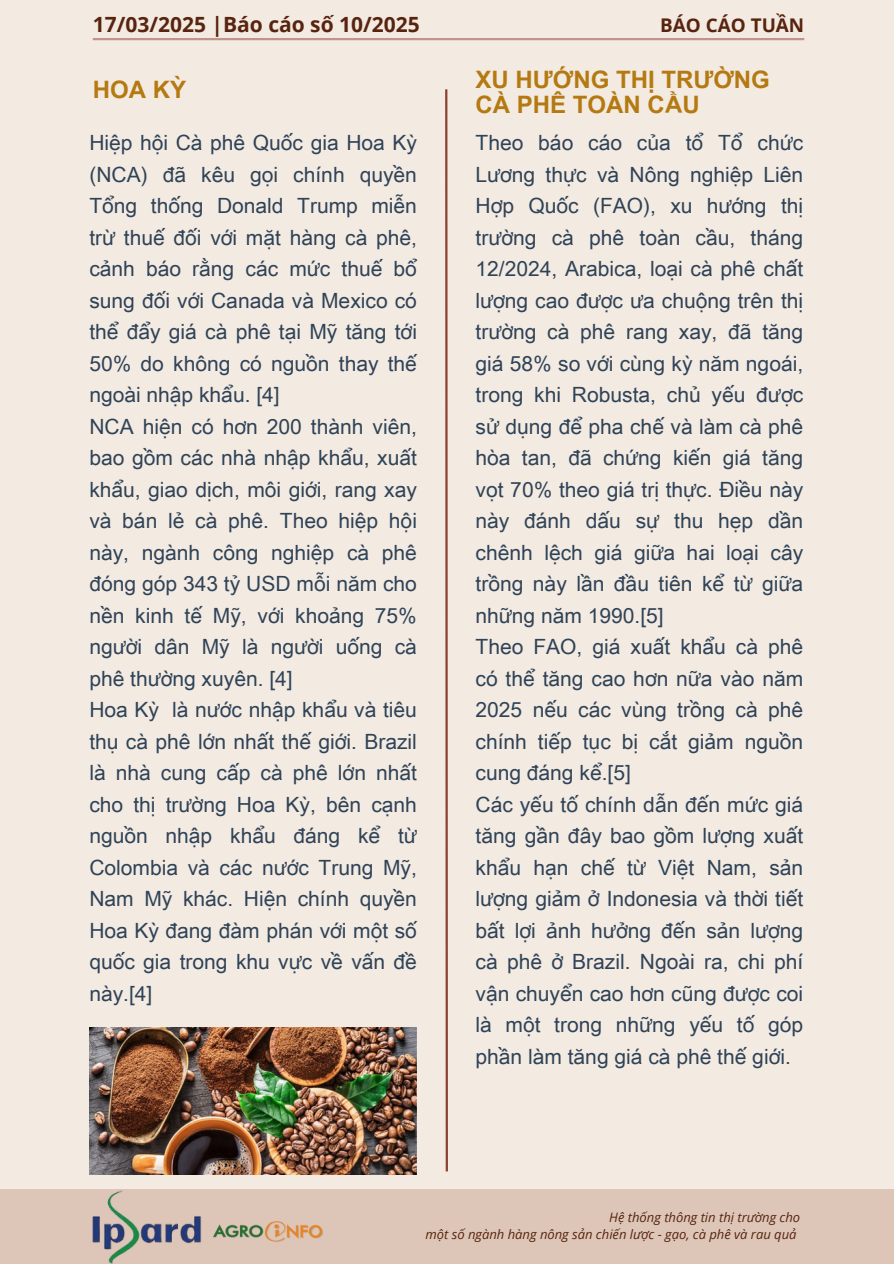
<style>
.page{position:relative;width:894px;height:1264px;background:#fff}
.page>*{position:absolute;margin:0;border:0;box-sizing:border-box;transform-origin:0 0}
.t1{font:700 24px/24.8px "Arial Unicode MS";color:#b47a11}
.t2{font:21px/31.5px "Arial Unicode MS";color:#2f4357}
.t3{font:700 21px "Open Sans";color:#58240f}
.t4{font:700 18.9px "Open Sans";color:#58240f}
.t5{font:italic 13.05px "Open Sans";color:#58240f}
</style>
<div class="page">
<div style="left:0;top:0;width:893px;height:1263px;background:#f3eae2"></div>
<hr style="left:93px;top:38px;width:711px;height:2px;background:#8c4131">
<svg style="left:445px;top:89px;width:3px;height:1083px;background:#a56a5c"></svg>
<div style="left:0;top:1189px;width:893px;height:74px;background:#ddc6b7"></div>
<img style="left:92px;top:1190px;width:110px;height:73px">
<img style="left:213px;top:1221px;width:110px;height:21px">
<img style="left:89px;top:1027px;width:328px;height:146px">
<h2 class="t3" style="left:93px;top:10px;width:328px">17/03/2025 |Báo cáo số 10/2025</h2>
<h4 class="t4" style="left:660px;top:11px;width:145px">BÁO CÁO TUẦN</h4>
<h1 class="t1" style="left:93px;top:76px;width:95px">HOA KỲ</h1>
<p class="t1" style="left:475px;top:66px;width:296px">XU HƯỚNG THỊ TRƯỜNG<br>CÀ PHÊ TOÀN CẦU</p>
<h3 class="t2" style="left:89px;top:126px;width:329px">Hiệp hội Cà phê Quốc gia Hoa Kỳ (NCA) đã kêu gọi chính quyền<br>Tổng thống Donald Trump miễn trừ thuế đối với mặt hàng cà phê, cảnh báo rằng các mức thuế bổ sung đối với Canada và Mexico có thể đẩy giá cà phê tại Mỹ tăng tới<br>50% do không có nguồn thay thế ngoài nhập khẩu. [4]<br>NCA hiện có hơn 200 thành viên, bao gồm các nhà nhập khẩu, xuất khẩu, giao dịch, môi giới, rang xay và bán lẻ cà phê. Theo hiệp hội này, ngành công nghiệp cà phê đóng góp 343 tỷ USD mỗi năm cho nền kinh tế Mỹ, với khoảng 75% người dân Mỹ là người uống cà phê thường xuyên. [4]<br>Hoa Kỳ là nước nhập khẩu và tiêu thụ cà phê lớn nhất thế giới. Brazil là nhà cung cấp cà phê lớn nhất cho thị trường Hoa Kỳ, bên cạnh nguồn nhập khẩu đáng kể từ<br>Colombia và các nước Trung Mỹ,<br>Nam Mỹ khác. Hiện chính quyền<br>Hoa Kỳ đang đàm phán với một số quốc gia trong khu vực về vấn đề này.[4]</h3>
<p class="t2" style="left:475px;top:126px;width:329px">Theo báo cáo của tổ Tổ chức<br>Lương thực và Nông nghiệp Liên<br>Hợp Quốc (FAO), xu hướng thị trường cà phê toàn cầu, tháng<br>12/2024, Arabica, loại cà phê chất lượng cao được ưa chuộng trên thị trường cà phê rang xay, đã tăng giá 58% so với cùng kỳ năm ngoái, trong khi Robusta, chủ yếu được sử dụng để pha chế và làm cà phê hòa tan, đã chứng kiến giá tăng vọt 70% theo giá trị thực. Điều này này đánh dấu sự thu hẹp dần chênh lệch giá giữa hai loại cây trồng này lần đầu tiên kể từ giữa những năm 1990.[5]<br>Theo FAO, giá xuất khẩu cà phê có thể tăng cao hơn nữa vào năm<br>2025 nếu các vùng trồng cà phê chính tiếp tục bị cắt giảm nguồn cung đáng kể.[5]<br>Các yếu tố chính dẫn đến mức giá tăng gần đây bao gồm lượng xuất khẩu hạn chế từ Việt Nam, sản lượng giảm ở Indonesia và thời tiết bất lợi ảnh hưởng đến sản lượng cà phê ở Brazil. Ngoài ra, chi phí vận chuyển cao hơn cũng được coi là một trong những yếu tố góp phần làm tăng giá cà phê thế giới.</p>
<p class="t5" style="left:609px;top:1208px;width:192px">Hệ thống thông tin thị trường cho</p>
<h1 class="t5" style="left:425px;top:1225px;width:372px">một số ngành hàng nông sản chiến lược - gạo, cà phê và rau quả</h1>
</div>
